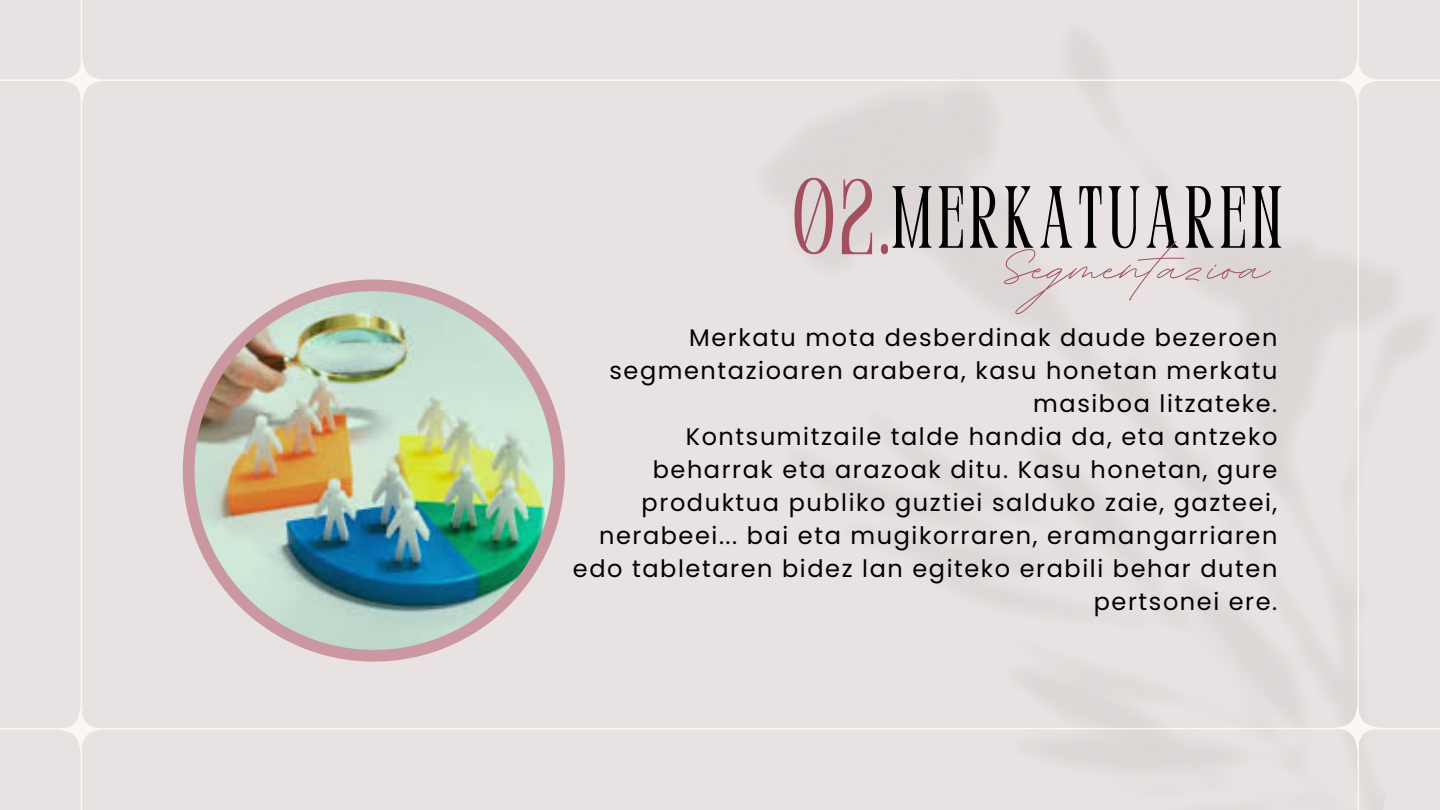
<style>
.page{position:relative;width:1440px;height:810px;background:#e8e2e2}
.page>*{position:absolute;margin:0;border:0;box-sizing:border-box;transform-origin:0 0}
.t1{font:condensed 107px "Perandoryv 2";color:#a44f5e}
.t2{font:88px "BD Script";color:#a44f5e}
.t3{font:condensed 88px "Perandoryv 2";letter-spacing:.065em;color:#000}
.t4{font:24px/33px "Poppins";letter-spacing:.065em;color:#000;text-align:right}
</style>
<div class="page">
<hr style="left:81px;top:0;width:1px;height:810px;background:#f9f8f3">
<img style="left:631px;top:44px;width:809px;height:720px">
<hr style="left:1358px;top:0;width:1px;height:810px;background:#f9f8f3">
<hr style="left:0;top:728px;width:1440px;height:1px;background:#f9f8f3">
<hr style="left:0;top:80px;width:1440px;height:1px;background:#f9f8f3">
<svg style="left:58px;top:707px;width:45px;height:45px"></svg>
<svg style="left:1335px;top:705px;width:45px;height:45px"></svg>
<svg style="left:1335px;top:58px;width:45px;height:45px"></svg>
<svg style="left:59px;top:58px;width:45px;height:45px"></svg>
<div style="left:183px;top:279px;width:382px;height:383px;background:#cb97a0;border-radius:50%"></div>
<img style="left:195px;top:291px;width:358px;height:359px;border-radius:50%">
<p class="t1" style="left:794px;top:174px;width:97px">02.</p>
<p class="t3" style="left:892px;top:182px;width:392px">MERKATUAREN</p>
<p class="t2" style="left:1001px;top:209px;width:269px">Segmentazioa</p>
<p class="t4" style="left:609px;top:321px;width:669px">Merkatu mota desberdinak daude bezeroen segmentazioaren arabera, kasu honetan merkatu masiboa litzateke.</p>
<p class="t4" style="left:573px;top:420px;width:706px">Kontsumitzaile talde handia da, eta antzeko beharrak eta arazoak ditu. Kasu honetan, gure produktua publiko guztiei salduko zaie, gazteei, nerabeei... bai eta mugikorraren, eramangarriaren edo tabletaren bidez lan egiteko erabili behar duten pertsonei ere.</p>
</div>
